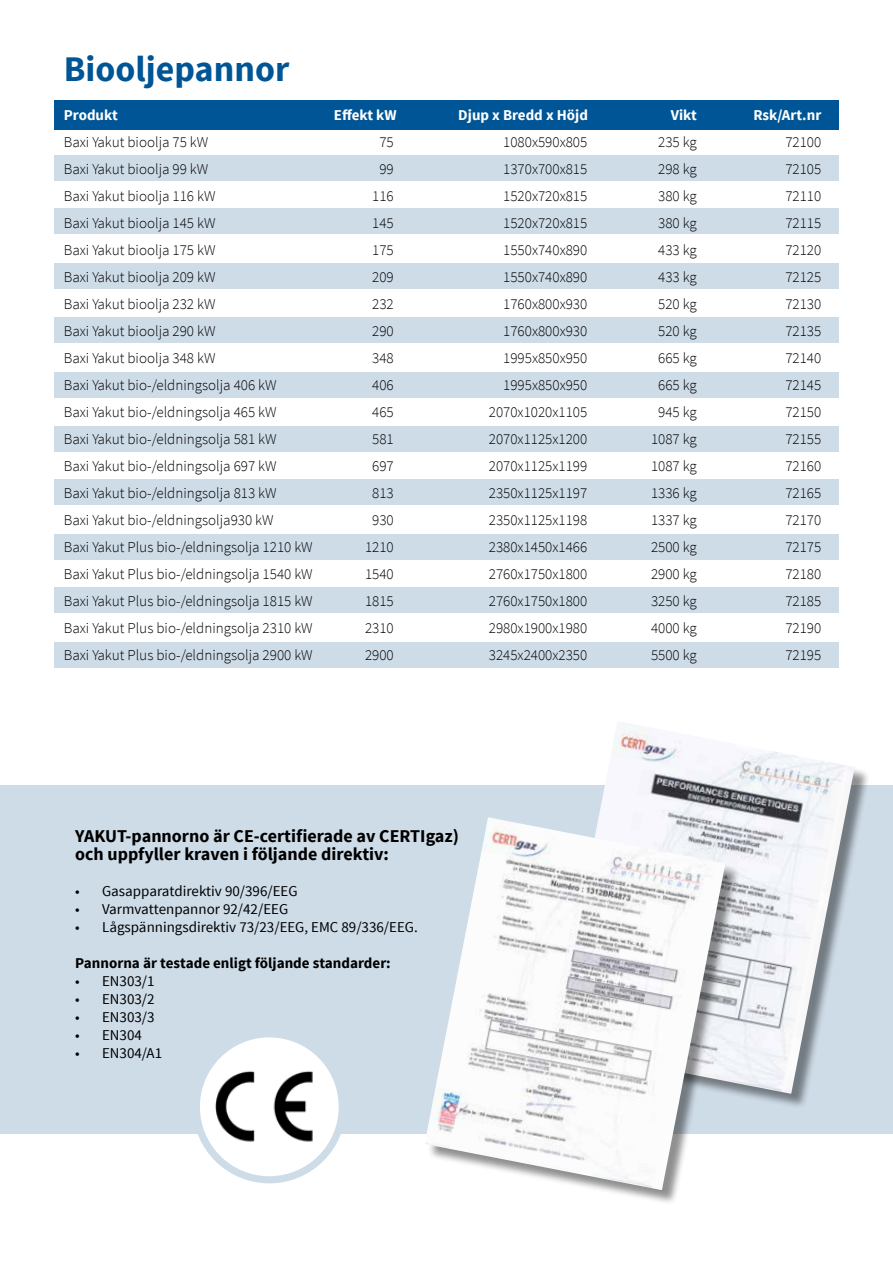
<style>
.page{position:relative;width:893px;height:1263px;background:#fff}
.page>*{position:absolute;margin:0;border:0;box-sizing:border-box;transform-origin:0 0}
.t1{font:700 36px "Source Sans Pro";color:#005596}
.t2{font:700 18px/18px "Source Sans Pro";color:#000}
.t3{font:300 15px "Source Sans Pro";color:#000}
.t4{font:15px "Source Sans Pro";color:#000}
.t5{font:700 15px "Source Sans Pro";color:#fff}
.t6{font:700 15px "Source Sans Pro";color:#000}
</style>
<div class="page">
<div style="left:0;top:785px;width:893px;height:348px;background:#cedce8"></div>
<div style="left:54px;top:156px;width:785px;height:25px;background:#cedce8"></div>
<div style="left:54px;top:209px;width:785px;height:25px;background:#cedce8"></div>
<div style="left:54px;top:263px;width:785px;height:25px;background:#cedce8"></div>
<div style="left:54px;top:317px;width:785px;height:26px;background:#cedce8"></div>
<div style="left:54px;top:372px;width:785px;height:25px;background:#cedce8"></div>
<div style="left:54px;top:426px;width:785px;height:26px;background:#cedce8"></div>
<div style="left:54px;top:479px;width:785px;height:26px;background:#cedce8"></div>
<div style="left:54px;top:534px;width:785px;height:26px;background:#cedce8"></div>
<div style="left:54px;top:587px;width:785px;height:25px;background:#cedce8"></div>
<div style="left:54px;top:642px;width:785px;height:25px;background:#cedce8"></div>
<div style="left:54px;top:100px;width:785px;height:30px;background:#005596"></div>
<div style="left:556px;top:723px;width:314px;height:386px;background:#000;opacity:.44"></div>
<img style="left:556px;top:723px;width:299px;height:371px">
<div style="left:427px;top:820px;width:314px;height:385px;background:#000;opacity:.44"></div>
<img style="left:425px;top:817px;width:300px;height:373px">
<svg style="left:196px;top:1034px;width:146px;height:146px;fill:#fff"></svg>
<img style="left:204px;top:1061px;width:136px;height:96px">
<div style="left:193px;top:1030px;width:153px;height:153px;border:7px solid #cedce8;border-radius:50%"></div>
<h1 class="t1" style="left:64px;top:46px;width:227px">Biooljepannor</h1>
<p class="t5" style="left:64px;top:105px;width:56px">Produkt</p>
<p class="t5" style="left:334px;top:105px;width:64px">Effekt kW</p>
<p class="t5" style="left:458px;top:105px;width:131px">Djup x Bredd x Höjd</p>
<p class="t5" style="left:671px;top:105px;width:28px">Vikt</p>
<p class="t5" style="left:753px;top:105px;width:69px">Rsk/Art.nr</p>
<p class="t3" style="left:64px;top:133px;width:146px">Baxi Yakut bioolja 75 kW</p>
<p class="t3" style="left:379px;top:133px;width:16px">75</p>
<p class="t3" style="left:503px;top:133px;width:86px">1080x590x805</p>
<p class="t3" style="left:658px;top:133px;width:40px">235 kg</p>
<p class="t3" style="left:785px;top:133px;width:37px">72100</p>
<p class="t3" style="left:64px;top:160px;width:146px">Baxi Yakut bioolja 99 kW</p>
<p class="t3" style="left:379px;top:160px;width:16px">99</p>
<p class="t3" style="left:503px;top:160px;width:86px">1370x700x815</p>
<p class="t3" style="left:658px;top:160px;width:40px">298 kg</p>
<p class="t3" style="left:785px;top:160px;width:37px">72105</p>
<p class="t3" style="left:64px;top:187px;width:153px">Baxi Yakut bioolja 116 kW</p>
<p class="t3" style="left:372px;top:187px;width:23px">116</p>
<p class="t3" style="left:503px;top:187px;width:86px">1520x720x815</p>
<p class="t3" style="left:658px;top:187px;width:40px">380 kg</p>
<p class="t3" style="left:785px;top:187px;width:37px">72110</p>
<p class="t3" style="left:64px;top:214px;width:153px">Baxi Yakut bioolja 145 kW</p>
<p class="t3" style="left:372px;top:214px;width:23px">145</p>
<p class="t3" style="left:503px;top:214px;width:86px">1520x720x815</p>
<p class="t3" style="left:658px;top:214px;width:40px">380 kg</p>
<p class="t3" style="left:785px;top:214px;width:37px">72115</p>
<p class="t3" style="left:64px;top:241px;width:153px">Baxi Yakut bioolja 175 kW</p>
<p class="t3" style="left:372px;top:241px;width:23px">175</p>
<p class="t3" style="left:503px;top:241px;width:86px">1550x740x890</p>
<p class="t3" style="left:658px;top:241px;width:40px">433 kg</p>
<p class="t3" style="left:785px;top:241px;width:37px">72120</p>
<p class="t3" style="left:64px;top:268px;width:153px">Baxi Yakut bioolja 209 kW</p>
<p class="t3" style="left:372px;top:268px;width:23px">209</p>
<p class="t3" style="left:503px;top:268px;width:86px">1550x740x890</p>
<p class="t3" style="left:658px;top:268px;width:40px">433 kg</p>
<p class="t3" style="left:785px;top:268px;width:37px">72125</p>
<p class="t3" style="left:64px;top:295px;width:153px">Baxi Yakut bioolja 232 kW</p>
<p class="t3" style="left:372px;top:295px;width:23px">232</p>
<p class="t3" style="left:503px;top:295px;width:86px">1760x800x930</p>
<p class="t3" style="left:658px;top:295px;width:40px">520 kg</p>
<p class="t3" style="left:785px;top:295px;width:37px">72130</p>
<p class="t3" style="left:64px;top:322px;width:153px">Baxi Yakut bioolja 290 kW</p>
<p class="t3" style="left:372px;top:322px;width:23px">290</p>
<p class="t3" style="left:503px;top:322px;width:86px">1760x800x930</p>
<p class="t3" style="left:658px;top:322px;width:40px">520 kg</p>
<p class="t3" style="left:785px;top:322px;width:37px">72135</p>
<p class="t3" style="left:64px;top:349px;width:153px">Baxi Yakut bioolja 348 kW</p>
<p class="t3" style="left:372px;top:349px;width:23px">348</p>
<p class="t3" style="left:503px;top:349px;width:86px">1995x850x950</p>
<p class="t3" style="left:658px;top:349px;width:40px">665 kg</p>
<p class="t3" style="left:785px;top:349px;width:37px">72140</p>
<p class="t3" style="left:64px;top:376px;width:214px">Baxi Yakut bio-/eldningsolja 406 kW</p>
<p class="t3" style="left:372px;top:376px;width:23px">406</p>
<p class="t3" style="left:503px;top:376px;width:86px">1995x850x950</p>
<p class="t3" style="left:658px;top:376px;width:40px">665 kg</p>
<p class="t3" style="left:785px;top:376px;width:37px">72145</p>
<p class="t3" style="left:64px;top:403px;width:214px">Baxi Yakut bio-/eldningsolja 465 kW</p>
<p class="t3" style="left:372px;top:403px;width:23px">465</p>
<p class="t3" style="left:489px;top:403px;width:100px">2070x1020x1105</p>
<p class="t3" style="left:658px;top:403px;width:40px">945 kg</p>
<p class="t3" style="left:785px;top:403px;width:37px">72150</p>
<p class="t3" style="left:64px;top:430px;width:214px">Baxi Yakut bio-/eldningsolja 581 kW</p>
<p class="t3" style="left:372px;top:430px;width:23px">581</p>
<p class="t3" style="left:489px;top:430px;width:100px">2070x1125x1200</p>
<p class="t3" style="left:651px;top:430px;width:47px">1087 kg</p>
<p class="t3" style="left:785px;top:430px;width:37px">72155</p>
<p class="t3" style="left:64px;top:457px;width:214px">Baxi Yakut bio-/eldningsolja 697 kW</p>
<p class="t3" style="left:372px;top:457px;width:23px">697</p>
<p class="t3" style="left:489px;top:457px;width:100px">2070x1125x1199</p>
<p class="t3" style="left:651px;top:457px;width:47px">1087 kg</p>
<p class="t3" style="left:785px;top:457px;width:37px">72160</p>
<p class="t3" style="left:64px;top:484px;width:214px">Baxi Yakut bio-/eldningsolja 813 kW</p>
<p class="t3" style="left:372px;top:484px;width:23px">813</p>
<p class="t3" style="left:489px;top:484px;width:100px">2350x1125x1197</p>
<p class="t3" style="left:651px;top:484px;width:47px">1336 kg</p>
<p class="t3" style="left:785px;top:484px;width:37px">72165</p>
<p class="t3" style="left:64px;top:511px;width:211px">Baxi Yakut bio-/eldningsolja930 kW</p>
<p class="t3" style="left:372px;top:511px;width:23px">930</p>
<p class="t3" style="left:489px;top:511px;width:100px">2350x1125x1198</p>
<p class="t3" style="left:651px;top:511px;width:47px">1337 kg</p>
<p class="t3" style="left:785px;top:511px;width:37px">72170</p>
<p class="t3" style="left:64px;top:538px;width:250px">Baxi Yakut Plus bio-/eldningsolja 1210 kW</p>
<p class="t3" style="left:365px;top:538px;width:30px">1210</p>
<p class="t3" style="left:489px;top:538px;width:100px">2380x1450x1466</p>
<p class="t3" style="left:651px;top:538px;width:47px">2500 kg</p>
<p class="t3" style="left:785px;top:538px;width:37px">72175</p>
<p class="t3" style="left:64px;top:565px;width:250px">Baxi Yakut Plus bio-/eldningsolja 1540 kW</p>
<p class="t3" style="left:365px;top:565px;width:30px">1540</p>
<p class="t3" style="left:489px;top:565px;width:100px">2760x1750x1800</p>
<p class="t3" style="left:651px;top:565px;width:47px">2900 kg</p>
<p class="t3" style="left:785px;top:565px;width:37px">72180</p>
<p class="t3" style="left:64px;top:592px;width:250px">Baxi Yakut Plus bio-/eldningsolja 1815 kW</p>
<p class="t3" style="left:365px;top:592px;width:30px">1815</p>
<p class="t3" style="left:489px;top:592px;width:100px">2760x1750x1800</p>
<p class="t3" style="left:651px;top:592px;width:47px">3250 kg</p>
<p class="t3" style="left:785px;top:592px;width:37px">72185</p>
<p class="t3" style="left:64px;top:619px;width:250px">Baxi Yakut Plus bio-/eldningsolja 2310 kW</p>
<p class="t3" style="left:365px;top:619px;width:30px">2310</p>
<p class="t3" style="left:489px;top:619px;width:100px">2980x1900x1980</p>
<p class="t3" style="left:651px;top:619px;width:47px">4000 kg</p>
<p class="t3" style="left:785px;top:619px;width:37px">72190</p>
<p class="t3" style="left:64px;top:646px;width:250px">Baxi Yakut Plus bio-/eldningsolja 2900 kW</p>
<p class="t3" style="left:365px;top:646px;width:30px">2900</p>
<p class="t3" style="left:489px;top:646px;width:100px">3245x2400x2350</p>
<p class="t3" style="left:651px;top:646px;width:47px">5500 kg</p>
<p class="t3" style="left:785px;top:646px;width:37px">72195</p>
<p class="t2" style="left:75px;top:828px;width:385px">YAKUT-pannorno är CE-certifierade av CERTIgaz) och uppfyller kraven i följande direktiv:</p>
<p class="t4" style="left:75px;top:882px;width:224px">• Gasapparatdirektiv 90/396/EEG</p>
<p class="t4" style="left:75px;top:900px;width:215px">• Varmvattenpannor 92/42/EEG</p>
<p class="t4" style="left:75px;top:918px;width:344px">• Lågspänningsdirektiv 73/23/EEG, EMC 89/336/EEG.</p>
<p class="t6" style="left:75px;top:953px;width:317px">Pannorna är testade enligt följande standarder:</p>
<p class="t4" style="left:75px;top:972px;width:81px">• EN303/1</p>
<p class="t4" style="left:75px;top:990px;width:81px">• EN303/2</p>
<p class="t4" style="left:75px;top:1008px;width:81px">• EN303/3</p>
<p class="t4" style="left:75px;top:1026px;width:68px">• EN304</p>
<p class="t4" style="left:75px;top:1044px;width:89px">• EN304/A1</p>
</div>
